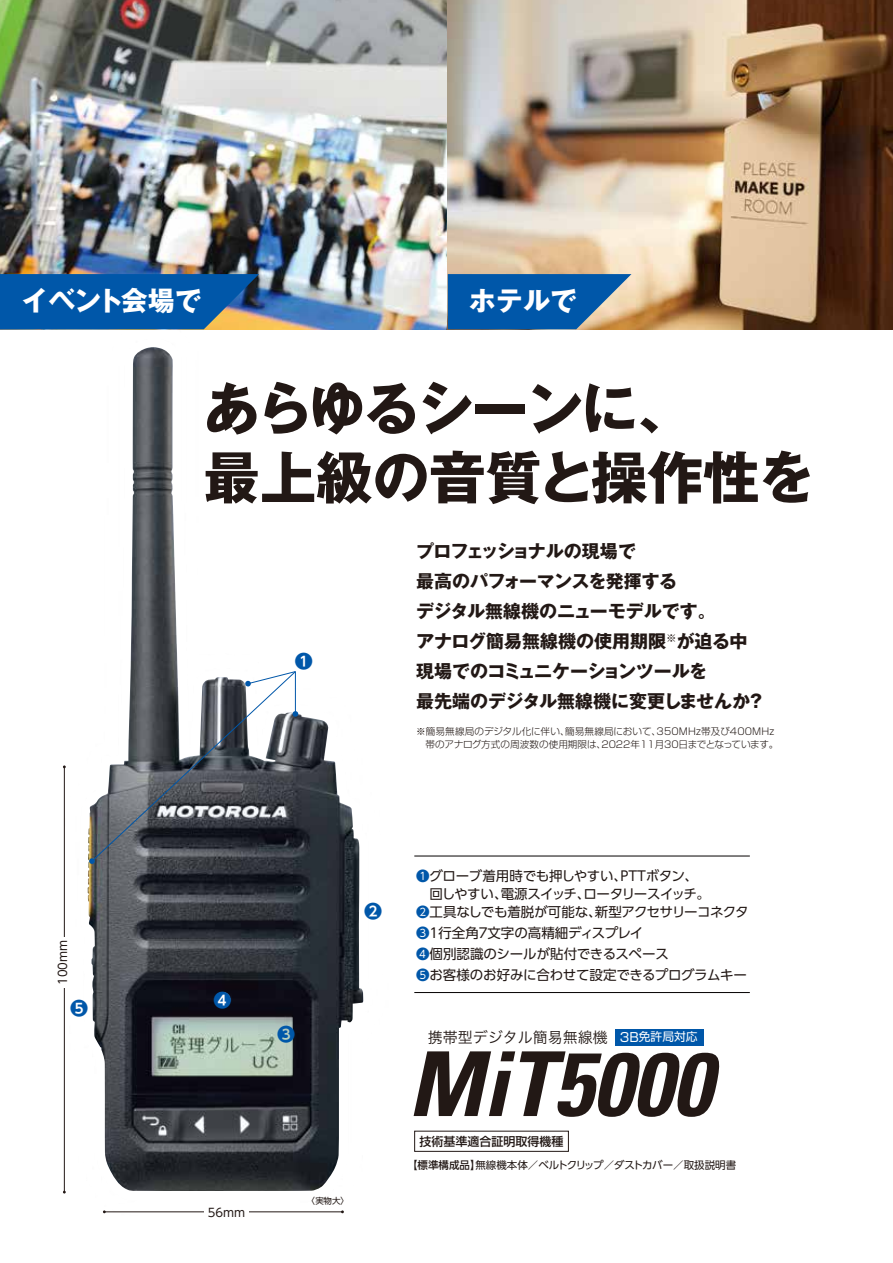
<style>
.page{position:relative;width:893px;height:1263px;background:#fff}
.page>*{position:absolute;margin:0;border:0;box-sizing:border-box;transform-origin:0 0}
.t1{font:italic 700 condensed 89.55px "Univers LT Std";color:#221815}
.t2{font:700 57px/69px "Gothic MB101 Pro";letter-spacing:-.04em;color:#221815}
.t3{font:700 27px "Gothic MB101 Pro";letter-spacing:-.03em;color:#fff}
.t4{font:700 27px "Gothic MB101 Pro";color:#fff}
.t5{font:700 18px/30px "Gothic MB101 Pro";color:#221815}
.t6{font:700 18px "UD Shin Go Pro De";color:#0057a9}
.t7{font:15px "Hira Kaku Pro W3";color:#221815}
.t8{font:13.5px/18px "UD Shin Go Pro";letter-spacing:-.02em;color:#221815}
.t9{font:500 12px "Shin Go Pro";color:#221815}
.t10{font:11.7px "UD Shin Go Pro";color:#221815}
.t11{font:10.5px "UD Shin Go Pro";color:#221815}
.t12{font:300 9.6px/13.5px "Shin Go Pro";letter-spacing:.005em;color:#221815}
.t13{font:8.55px "UD Shin Go Pro";color:#221815}
.s1{color:#0057a9}
.s2{font-family:"Shin Go Pro";font-size:12.6px;color:#fff}
.s3{font-family:"Shin Go Pro";font-size:11.7px;color:#fff}
.s4{font-weight:500}
</style>
<div class="page">
<img style="left:0;top:0;width:893px;height:329px">
<div style="left:616px;top:1029px;width:88px;height:16px;background:#0057a9"></div>
<img style="left:23px;top:305px;width:400px;height:909px">
<img style="left:88px;top:348px;width:83px;height:843px">
<hr style="left:104px;top:1211px;width:238px;height:1px;background:#221815">
<hr style="left:64px;top:767px;width:1px;height:425px;background:#221815">
<div style="left:52px;top:937px;width:24px;height:51px;background:#fff"></div>
<div style="left:204px;top:1203px;width:45px;height:20px;background:#fff"></div>
<svg style="left:0;top:274px;width:259px;height:55px;background:#105ba1"></svg>
<svg style="left:448px;top:274px;width:183px;height:55px;background:#2166a6"></svg>
<svg style="left:89px;top:670px;width:209px;height:194px"></svg>
<div style="left:215px;top:992px;width:15px;height:15px;background:#fff;border-radius:50%"></div>
<div style="left:71px;top:1000px;width:16px;height:15px;background:#fff;border-radius:50%"></div>
<hr style="left:414px;top:856px;width:336px;height:1px;background:#040000">
<hr style="left:414px;top:992px;width:336px;height:1px;background:#040000">
<h3 class="t3" style="left:22px;top:279px;width:182px">イベント会場で</h3>
<h3 class="t4" style="left:469px;top:279px;width:110px">ホテルで</h3>
<p class="t10" style="left:53px;top:985px;width:47px;rotate:-90deg">100mm</p>
<h2 class="t2" style="left:203px;top:367px;width:613px">あらゆるシーンに、<br>最上級の音質と操作性を</h2>
<h3 class="t5" style="left:416px;top:534px;width:351px">プロフェッショナルの現場で<br>最高のパフォーマンスを発揮する<br>デジタル無線機のニューモデルです。<br>アナログ簡易無線機の使用期限<sup>※</sup>が迫る中現場でのコミュニケーションツールを<br>最先端のデジタル無線機に変更しませんか？</h3>
<p class="t12" style="left:426px;top:723px;width:354px;text-indent:-10px">※簡易無線局のデジタル化に伴い、簡易無線局において、350MHz帯及び400MHz帯のアナログ方式の周波数の使用期限は、2022年11月30日までとなっています。</p>
<h3 class="t6" style="left:295px;top:647px;width:19px">❶</h3>
<h3 class="t6" style="left:364px;top:896px;width:19px">❷</h3>
<p class="t8" style="left:416px;top:866px;width:334px"><span class="s1">❶</span>グローブ着用時でも押しやすい、ＰＴＴボタン、<br>　回しやすい、電源スイッチ、ロータリースイッチ。<br><span class="s1">❷</span>工具なしでも着脱が可能な、新型アクセサリーコネクタ</p>
<p class="t8" style="left:416px;top:922px;width:333px;line-height:21px"><span class="s1">❸</span>1行全角７文字の高精細ディスプレイ<br><span class="s1">❹</span>個別認識のシールが貼付できるスペース<br><span class="s1">❺</span>お客様のお好みに合わせて設定できるプログラムキー</p>
<h3 class="t6" style="left:70px;top:993px;width:19px">❺</h3>
<h3 class="t6" style="left:214px;top:985px;width:19px">❹</h3>
<h3 class="t6" style="left:277px;top:1019px;width:19px">❸</h3>
<p class="t10" style="left:208px;top:1203px;width:39px">56mm</p>
<p class="t13" style="left:307px;top:1193px;width:44px">〈実物大〉</p>
<p class="t7" style="left:428px;top:1024px;width:271px">携帯型デジタル簡易無線機 <span class="s2">3B</span><span class="s3">免許局対応</span></p>
<h1 class="t1" style="left:408px;top:1029px;width:305px">MiT5000</h1>
<p class="t9" style="left:419px;top:1131px;width:145px">技術基準適合証明取得機種</p>
<p class="t11" style="left:407px;top:1157px;width:331px"><span class="s4">【標準構成品】</span>無線機本体／ベルトクリップ／ダストカバー／取扱説明書</p>
</div>
